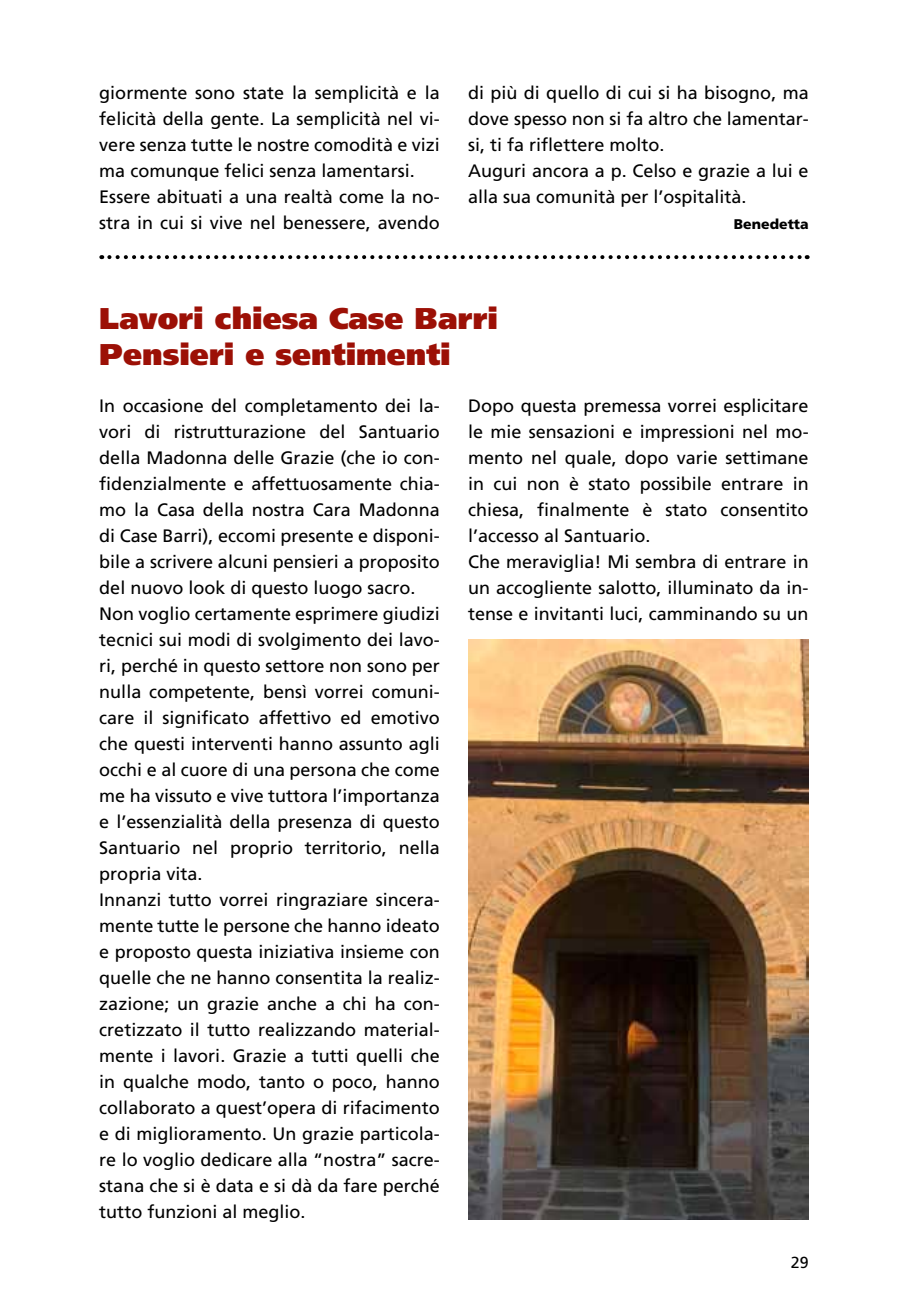
<style>
.page{position:relative;width:908px;height:1304px;background:#fff}
.page>*{position:absolute;margin:0;border:0;box-sizing:border-box;transform-origin:0 0}
.t1{font:900 30px/36px "Frutiger";color:#9c1006}
.t2{font:18px/26px "Frutiger";color:#000}
.t3{font:16px "Frutiger";color:#000}
.t4{font:900 14px "Frutiger";color:#000}
</style>
<div class="page">
<img style="left:468px;top:639px;width:340px;height:580px">
<svg style="left:109px;top:255px;width:698px;height:4px"></svg>
<p class="t2" style="left:99px;top:80px;width:342px">giormente sono state la semplicità e la felicità della gente. La semplicità nel vi&shy;vere senza tutte le nostre comodità e vizi ma comunque felici senza lamentarsi.<br>Essere abituati a una realtà come la no&shy;stra in cui si vive nel benessere, avendo</p>
<p class="t2" style="left:468px;top:80px;width:342px">di più di quello di cui si ha bisogno, ma dove spesso non si fa altro che lamentar&shy;si, ti fa riflettere molto.<br>Auguri ancora a p. Celso e grazie a lui e alla sua comunità per l’ospitalità.</p>
<p class="t4" style="left:733px;top:216px;width:76px">Benedetta</p>
<h1 class="t1" style="left:99px;top:300px;width:400px">Lavori chiesa Case Barri<br>Pensieri e sentimenti</h1>
<p class="t2" style="left:99px;top:393px;width:342px">I n occasione del completamento dei la&shy;vori di ristrutturazione del Santuario della Madonna delle Grazie (che io con&shy;fidenzialmente e affettuosamente chia&shy;mo la Casa della nostra Cara Madonna di Case Barri), eccomi presente e disponi&shy;bile a scrivere alcuni pensieri a proposito del nuovo look di questo luogo sacro.<br>Non voglio certamente esprimere giudizi tecnici sui modi di svolgimento dei lavo&shy;ri, perché in questo settore non sono per nulla competente, bensì vorrei comuni&shy;care il significato affettivo ed emotivo che questi interventi hanno assunto agli occhi e al cuore di una persona che come me ha vissuto e vive tuttora l’importanza e l’essenzialità della presenza di questo Santuario nel proprio territorio, nella propria vita.<br>I nnanzi tutto vorrei ringraziare sincera&shy;mente tutte le persone che hanno ideato e proposto questa iniziativa insieme con quelle che ne hanno consentita la realiz&shy;zazione; un grazie anche a chi ha con&shy;cretizzato il tutto realizzando material&shy;mente i lavori. Grazie a tutti quelli che in qualche modo, tanto o poco, hanno collaborato a quest’opera di rifacimento e di miglioramento. U n grazie particola&shy;re lo voglio dedicare alla “nostra” sacre&shy;stana che si è data e si dà da fare perché tutto funzioni al meglio.</p>
<p class="t2" style="left:468px;top:392px;width:342px">Dopo questa premessa vorrei esplicitare le mie sensazioni e impressioni nel mo&shy;mento nel quale, dopo varie settimane in cui non è stato possibile entrare in chiesa, finalmente è stato consentito l’accesso al Santuario.<br>Che meraviglia! M i sembra di entrare in un accogliente salotto, illuminato da in&shy;tense e invitanti luci, camminando su un</p>
<p class="t3" style="left:790px;top:1253px;width:19px">29</p>
</div>
